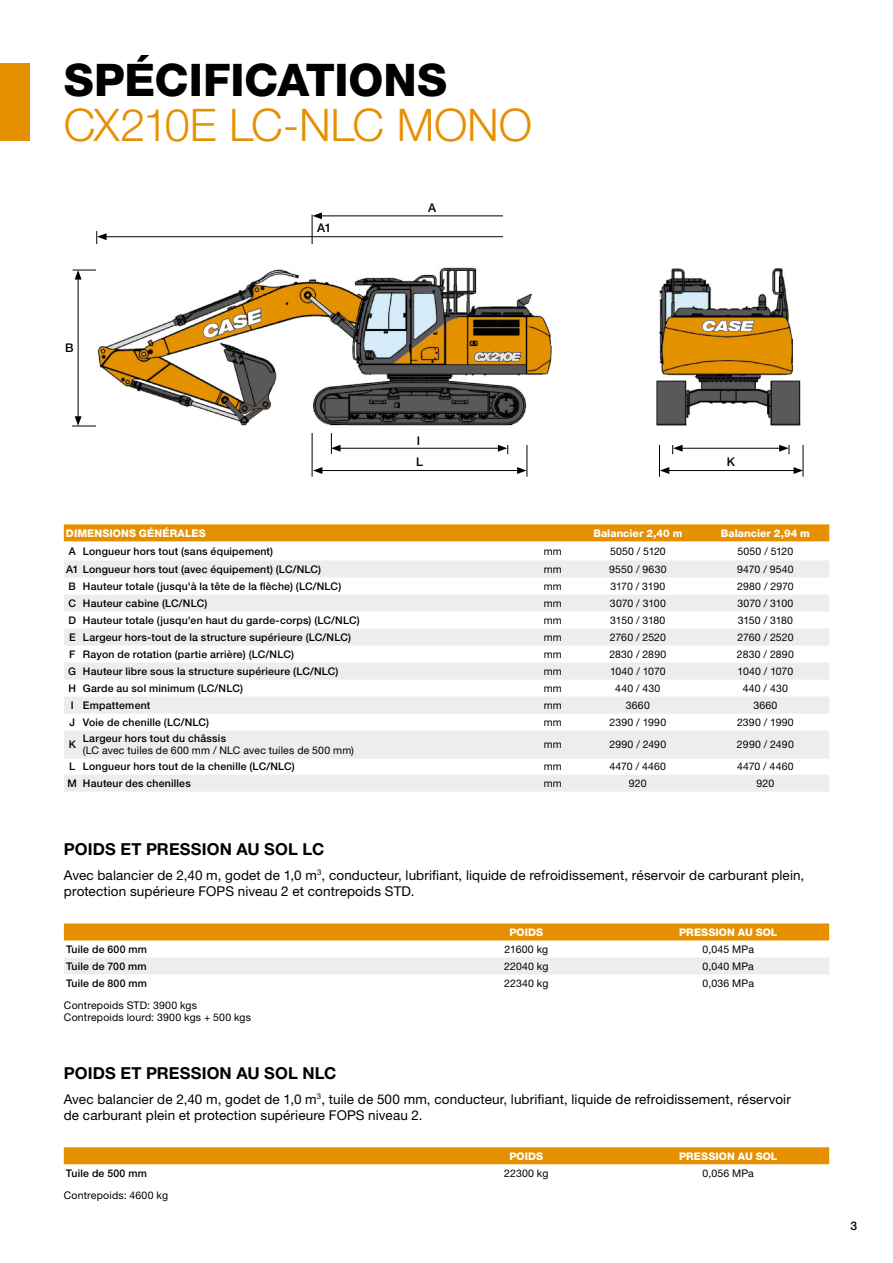
<style>
.page{position:relative;width:893px;height:1263px;background:#fff}
.page>*{position:absolute;margin:0;border:0;box-sizing:border-box;transform-origin:0 0}
.t1{font:300 45px "Helvetica Neue LT Pro";letter-spacing:-.005em;color:#e69000}
.t2{font:800 45px "Helvetica Neue LT Pro";letter-spacing:-.005em;color:#000}
.t3{font:700 16.5px "Helvetica Neue LT Pro";letter-spacing:.005em;color:#000}
.t4{font:13.5px/16.5px "Helvetica Neue LT Pro";letter-spacing:.01em;color:#000}
.t5{font:500 12px/21.8px "Helvetica Neue LT Pro";color:#000}
.t6{font:500 10.5px "Helvetica Neue LT Pro";letter-spacing:.02em;color:#000}
.t7{font:10.5px/12px "Helvetica Neue LT Pro";letter-spacing:.015em;color:#000}
.t8{font:800 10.5px "Helvetica Neue LT Pro";letter-spacing:.005em;color:#fff}
.t9{font:10.5px "Helvetica Neue LT Pro";letter-spacing:-.005em;color:#000}
.t10{font:10.5px "Helvetica Neue LT Pro";letter-spacing:-.02em;color:#000}
</style>
<div class="page">
<hr style="left:96px;top:231px;width:1px;height:120px;background:#000">
<hr style="left:104px;top:236px;width:441px;height:1px;background:#000">
<svg style="left:97px;top:233px;width:10px;height:7px"></svg>
<hr style="left:320px;top:215px;width:225px;height:1px;background:#000">
<svg style="left:312px;top:212px;width:10px;height:7px"></svg>
<hr style="left:73px;top:270px;width:195px;height:1px;background:#000">
<hr style="left:72px;top:426px;width:760px;height:1px;background:#000">
<hr style="left:680px;top:448px;width:101px;height:1px;background:#000">
<hr style="left:78px;top:277px;width:1px;height:142px;background:#000">
<svg style="left:75px;top:270px;width:7px;height:10px"></svg>
<svg style="left:75px;top:416px;width:7px;height:10px"></svg>
<hr style="left:338px;top:448px;width:162px;height:1px;background:#000">
<svg style="left:332px;top:445px;width:8px;height:7px"></svg>
<svg style="left:498px;top:445px;width:9px;height:7px"></svg>
<hr style="left:320px;top:470px;width:199px;height:1px;background:#000">
<svg style="left:313px;top:467px;width:9px;height:7px"></svg>
<svg style="left:517px;top:467px;width:10px;height:7px"></svg>
<hr style="left:527px;top:404px;width:1px;height:72px;background:#000">
<hr style="left:312px;top:215px;width:1px;height:261px;background:#000">
<hr style="left:331px;top:403px;width:1px;height:50px;background:#000">
<hr style="left:507px;top:403px;width:1px;height:51px;background:#000">
<hr style="left:667px;top:470px;width:129px;height:1px;background:#000">
<svg style="left:794px;top:467px;width:9px;height:7px"></svg>
<svg style="left:660px;top:467px;width:9px;height:7px"></svg>
<hr style="left:803px;top:426px;width:1px;height:50px;background:#000">
<hr style="left:659px;top:426px;width:1px;height:50px;background:#000">
<svg style="left:672px;top:445px;width:11px;height:9px"></svg>
<svg style="left:779px;top:445px;width:11px;height:9px"></svg>
<img style="left:504px;top:215px;width:328px;height:229px">
<img style="left:97px;top:245px;width:464px;height:188px">
<div style="left:64px;top:524px;width:765px;height:17px;background:#e69000"></div>
<svg style="left:64px;top:561px;width:765px;height:231px;fill:#ededed"></svg>
<div style="left:64px;top:923px;width:765px;height:17px;background:#e69000"></div>
<div style="left:64px;top:958px;width:765px;height:16px;background:#ededed"></div>
<div style="left:64px;top:1147px;width:765px;height:17px;background:#e69000"></div>
<div style="left:0;top:64px;width:30px;height:77px;background:#e69000"></div>
<h1 class="t2" style="left:64px;top:53px;width:385px">SPÉCIFICATIONS</h1>
<h1 class="t1" style="left:64px;top:97px;width:470px">CX210E LC-NLC MONO</h1>
<p class="t5" style="left:317px;top:217px;width:16px">A1</p>
<p class="t5" style="left:428px;top:196px;width:10px">A</p>
<p class="t5" style="left:65px;top:337px;width:10px">B</p>
<p class="t5" style="left:416px;top:429px;width:8px">I<br>L</p>
<p class="t5" style="left:727px;top:451px;width:10px">K</p>
<p class="t8" style="left:66px;top:527px;width:141px">DIMENSIONS GÉNÉRALES</p>
<p class="t8" style="left:593px;top:527px;width:91px">Balancier 2,40 m</p>
<p class="t8" style="left:721px;top:527px;width:91px">Balancier 2,94 m</p>
<p class="t6" style="left:69px;top:545px;width:206px">A Longueur hors tout (sans équipement)</p>
<p class="t7" style="left:544px;top:545px;width:20px">mm</p>
<p class="t7" style="left:610px;top:545px;width:57px">5050 / 5120</p>
<p class="t7" style="left:738px;top:545px;width:57px">5050 / 5120</p>
<p class="t6" style="left:66px;top:563px;width:257px">A1 Longueur hors tout (avec équipement) (LC/NLC)</p>
<p class="t7" style="left:544px;top:563px;width:20px">mm</p>
<p class="t7" style="left:609px;top:563px;width:59px">9550 / 9630</p>
<p class="t7" style="left:737px;top:563px;width:58px">9470 / 9540</p>
<p class="t6" style="left:69px;top:580px;width:274px">B Hauteur totale (jusqu'à la tête de la flèche) (LC/NLC)</p>
<p class="t7" style="left:544px;top:580px;width:20px">mm</p>
<p class="t10" style="left:610px;top:580px;width:56px">3170 / 3190</p>
<p class="t7" style="left:737px;top:580px;width:58px">2980 / 2970</p>
<p class="t6" style="left:69px;top:597px;width:140px">C Hauteur cabine (LC/NLC)</p>
<p class="t7" style="left:544px;top:597px;width:20px">mm</p>
<p class="t9" style="left:610px;top:597px;width:57px">3070 / 3100</p>
<p class="t9" style="left:737px;top:597px;width:57px">3070 / 3100</p>
<p class="t6" style="left:69px;top:614px;width:293px">D Hauteur totale (jusqu'en haut du garde-corps) (LC/NLC)</p>
<p class="t7" style="left:544px;top:614px;width:20px">mm</p>
<p class="t10" style="left:610px;top:614px;width:57px">3150 / 3180</p>
<p class="t10" style="left:738px;top:614px;width:57px">3150 / 3180</p>
<p class="t6" style="left:69px;top:631px;width:283px">E Largeur hors-tout de la structure supérieure (LC/NLC)</p>
<p class="t7" style="left:544px;top:631px;width:20px">mm</p>
<p class="t7" style="left:610px;top:631px;width:58px">2760 / 2520</p>
<p class="t7" style="left:737px;top:631px;width:58px">2760 / 2520</p>
<p class="t6" style="left:69px;top:648px;width:226px">F Rayon de rotation (partie arrière) (LC/NLC)</p>
<p class="t7" style="left:544px;top:648px;width:20px">mm</p>
<p class="t7" style="left:609px;top:648px;width:58px">2830 / 2890</p>
<p class="t7" style="left:737px;top:648px;width:58px">2830 / 2890</p>
<p class="t6" style="left:68px;top:665px;width:272px">G Hauteur libre sous la structure supérieure (LC/NLC)</p>
<p class="t7" style="left:544px;top:665px;width:20px">mm</p>
<p class="t9" style="left:610px;top:665px;width:57px">1040 / 1070</p>
<p class="t9" style="left:738px;top:665px;width:57px">1040 / 1070</p>
<p class="t6" style="left:69px;top:682px;width:176px">H Garde au sol minimum (LC/NLC)</p>
<p class="t7" style="left:544px;top:682px;width:20px">mm</p>
<p class="t7" style="left:615px;top:682px;width:47px">440 / 430</p>
<p class="t7" style="left:743px;top:682px;width:47px">440 / 430</p>
<p class="t6" style="left:71px;top:699px;width:81px">I Empattement</p>
<p class="t7" style="left:544px;top:699px;width:20px">mm</p>
<p class="t7" style="left:626px;top:699px;width:26px">3660</p>
<p class="t7" style="left:753px;top:699px;width:26px">3660</p>
<p class="t6" style="left:69px;top:716px;width:141px">J Voie de chenille (LC/NLC)</p>
<p class="t7" style="left:544px;top:716px;width:20px">mm</p>
<p class="t7" style="left:609px;top:716px;width:58px">2390 / 1990</p>
<p class="t7" style="left:737px;top:716px;width:58px">2390 / 1990</p>
<p class="t6" style="left:69px;top:738px;width:9px">K</p>
<p class="t6" style="left:83px;top:732px;width:145px">Largeur hors tout du châssis</p>
<p class="t7" style="left:83px;top:744px;width:273px">(LC avec tuiles de 600 mm / NLC avec tuiles de 500 mm)</p>
<p class="t7" style="left:544px;top:738px;width:20px">mm</p>
<p class="t7" style="left:609px;top:738px;width:58px">2990 / 2490</p>
<p class="t7" style="left:737px;top:738px;width:58px">2990 / 2490</p>
<p class="t6" style="left:69px;top:760px;width:227px">L Longueur hors tout de la chenille (LC/NLC)</p>
<p class="t7" style="left:544px;top:760px;width:20px">mm</p>
<p class="t7" style="left:610px;top:760px;width:58px">4470 / 4460</p>
<p class="t7" style="left:737px;top:760px;width:58px">4470 / 4460</p>
<p class="t6" style="left:68px;top:777px;width:125px">M Hauteur des chenilles</p>
<p class="t7" style="left:544px;top:777px;width:20px">mm</p>
<p class="t7" style="left:629px;top:777px;width:19px">920</p>
<p class="t7" style="left:756px;top:777px;width:19px">920</p>
<h2 class="t3" style="left:64px;top:839px;width:262px">POIDS ET PRESSION AU SOL LC</h2>
<p class="t4" style="left:64px;top:867px;width:742px">Avec balancier de 2,40 m, godet de 1,0 m<sup>3</sup>, conducteur, lubrifiant, liquide de refroidissement, réservoir de carburant plein, protection supérieure FOPS niveau 2 et contrepoids STD.</p>
<p class="t8" style="left:509px;top:926px;width:35px">POIDS</p>
<p class="t8" style="left:679px;top:926px;width:100px">PRESSION AU SOL</p>
<p class="t6" style="left:66px;top:943px;width:82px">Tuile de 600 mm</p>
<p class="t7" style="left:504px;top:943px;width:45px">21600 kg</p>
<p class="t7" style="left:702px;top:943px;width:53px">0,045 MPa</p>
<p class="t6" style="left:66px;top:960px;width:82px">Tuile de 700 mm</p>
<p class="t7" style="left:504px;top:960px;width:46px">22040 kg</p>
<p class="t7" style="left:702px;top:960px;width:53px">0,040 MPa</p>
<p class="t6" style="left:66px;top:977px;width:82px">Tuile de 800 mm</p>
<p class="t7" style="left:504px;top:977px;width:46px">22340 kg</p>
<p class="t7" style="left:702px;top:977px;width:53px">0,036 MPa</p>
<p class="t7" style="left:64px;top:999px;width:189px">Contrepoids STD: 3900 kgs<br>Contrepoids lourd: 3900 kgs + 500 kgs</p>
<h2 class="t3" style="left:64px;top:1062px;width:274px">POIDS ET PRESSION AU SOL NLC</h2>
<p class="t4" style="left:64px;top:1090px;width:728px">Avec balancier de 2,40 m, godet de 1,0 m<sup>3</sup>, tuile de 500 mm, conducteur, lubrifiant, liquide de refroidissement, réservoir de carburant plein et protection supérieure FOPS niveau 2.</p>
<p class="t8" style="left:509px;top:1149px;width:35px">POIDS</p>
<p class="t8" style="left:679px;top:1149px;width:100px">PRESSION AU SOL</p>
<p class="t6" style="left:66px;top:1166px;width:82px">Tuile de 500 mm</p>
<p class="t7" style="left:504px;top:1167px;width:46px">22300 kg</p>
<p class="t7" style="left:702px;top:1167px;width:53px">0,056 MPa</p>
<p class="t7" style="left:64px;top:1189px;width:106px">Contrepoids: 4600 kg</p>
<p class="t5" style="left:850px;top:1214px;width:8px">3</p>
</div>
